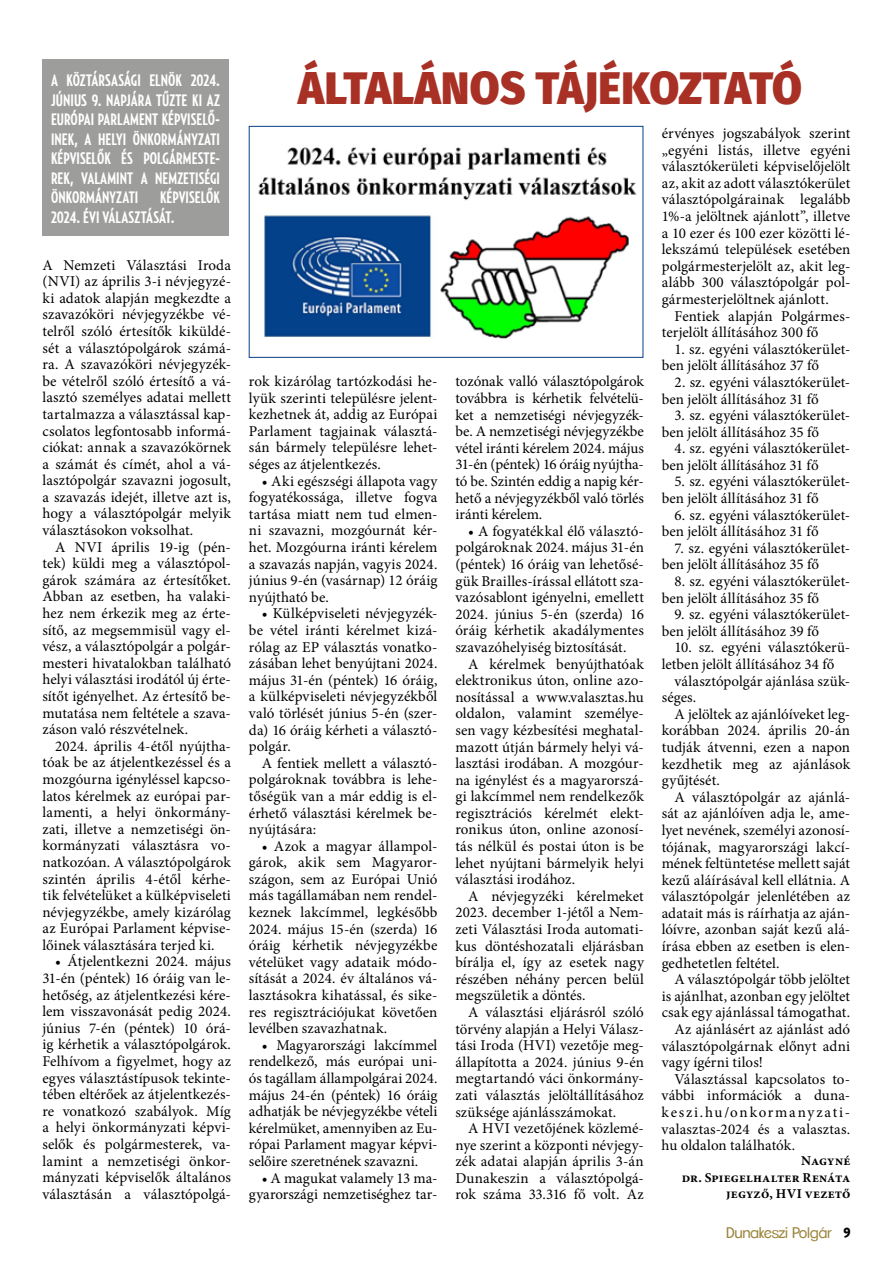
<style>
.page{position:relative;width:893px;height:1263px;background:#fff}
.page>*{position:absolute;margin:0;border:0;box-sizing:border-box;transform-origin:0 0}
.t1{font:900 45px "Fira Sans";letter-spacing:.005em;color:#a83024;scale:.96 1}
.t2{font:700 extra-condensed 16.5px/19.5px "Relay";letter-spacing:.005em;color:#fff;text-align:justify}
.t3{font:15px/16.6px "Minion Pro";letter-spacing:.005em;color:#000;text-align:justify}
.t4{font:15px "Minion Pro";letter-spacing:.11em;color:#000}
.t5{font:15px "Clemente P Dag";letter-spacing:-.02em;color:#9b843a}
.t6{font:700 13.5px/16.6px "Minion Pro";letter-spacing:.01em;color:#000;text-align:right}
.s1{font-family:"Polo Ze 11 K Bold";color:#000}
</style>
<div class="page">
<div style="left:43px;top:60px;width:186px;height:176px;background:#9d9d9c"></div>
<img style="left:258px;top:147px;width:379px;height:192px">
<div style="left:249px;top:126px;width:394px;height:231px;border:1px solid #03418a"></div>
<p class="t2" style="left:51px;top:70px;width:171px">A KÖZTÁRSASÁGI ELNÖK 2024.<br>JÚNIUS 9. NAPJÁRA TŰZTE KI AZ EURÓPAI PARLAMENT KÉPVISELŐ-INEK, A HELYI ÖNKORMÁNYZATI KÉPVISELŐK ÉS POLGÁRMESTE-REK, VALAMINT A NEMZETISÉGI ÖNKORMÁNYZATI</p>
<p class="t2" style="left:51px;top:187px;width:170px;text-indent:109px">KÉPVISELŐK<br>2024. ÉVI VÁLASZTÁSÁT.</p>
<p class="t3" style="left:43px;top:257px;width:190px">A Nemzeti Választási Iroda (NVI) az április 3-i névjegyzé&shy;ki adatok alapján megkezdte a szavazóköri névjegyzékbe vé&shy;telről szóló értesítők kiküldé&shy;sét a választópolgárok számá&shy;ra. A szavazóköri névjegyzék&shy;be vételről szóló értesítő a vá&shy;lasztó személyes adatai mellett tartalmazza a választással kap&shy;csolatos legfontosabb informá&shy;ciókat: annak a szavazókörnek a számát és címét, ahol a vá&shy;lasztópolgár szavazni jogosult, a szavazás idejét, illetve azt is, hogy a választópolgár melyik választásokon voksolhat.</p>
<p class="t3" style="left:43px;top:539px;width:190px;text-indent:13px">A NVI április 19-ig (pén&shy;tek) küldi meg a választópol&shy;gárok számára az értesítőket.<br>Abban az esetben, ha valaki&shy;hez nem érkezik meg az érte&shy;sítő, az megsemmisül vagy el&shy;vész, a választópolgár a polgár&shy;mesteri hivatalokban található helyi választási irodától új érte&shy;sítőt igényelhet. Az értesítő be&shy;mutatása nem feltétele a szava&shy;záson való részvételnek.</p>
<p class="t3" style="left:42px;top:738px;width:190px;text-indent:13px">2024. április 4-étől nyújtha&shy;tóak be az átjelentkezéssel és a mozgóurna igényléssel kapcso&shy;latos kérelmek az európai par&shy;lamenti, a helyi önkormány&shy;zati, illetve a nemzetiségi ön&shy;kormányzati választásra vo&shy;natkozóan. A választópolgárok szintén április 4-étől kérhe&shy;tik felvételüket a külképviseleti névjegyzékbe, amely kizárólag az Európai Parlament képvise&shy;lőinek választására terjed ki.</p>
<p class="t3" style="left:42px;top:953px;width:190px;text-indent:13px">• Átjelentkezni 2024. május 31-én (péntek) 16 óráig van le&shy;hetőség, az átjelentkezési kére&shy;lem visszavonását pedig 2024. június 7-én (péntek) 10 órá&shy;ig kérhetik a választópolgárok.<br>Felhívom a figyelmet, hogy az egyes választástípusok tekinte&shy;tében eltérőek az átjelentkezés&shy;re vonatkozó szabályok. Míg a helyi önkormányzati képvi&shy;selők és polgármesterek, va&shy;lamint a nemzetiségi önkor&shy;mányzati képviselők általános választásán a választópolgá-</p>
<h1 class="t1" style="left:298px;top:48px;width:526px">ÁLTALÁNOS TÁJÉKOZTATÓ</h1>
<p class="t3" style="left:249px;top:373px;width:190px">rok kizárólag tartózkodási he&shy;lyük szerinti településre jelent&shy;kezhetnek át, addig az Európai Parlament tagjainak választá&shy;sán bármely településre lehet&shy;séges az átjelentkezés.</p>
<p class="t3" style="left:249px;top:473px;width:190px;text-indent:13px">• Aki egészségi állapota vagy fogyatékossága, illetve fogva tartása miatt nem tud elmen&shy;ni szavazni, mozgóurnát kér&shy;het. Mozgóurna iránti kérelem a szavazás napján, vagyis 2024. június 9-én (vasárnap) 12 óráig nyújtható be.</p>
<p class="t3" style="left:249px;top:605px;width:190px;text-indent:13px">• Külképviseleti névjegyzék&shy;be vétel iránti kérelmet kizá&shy;rólag az EP választás vonatko&shy;zásában lehet benyújtani 2024. május 31-én (péntek) 16 óráig, a külképviseleti névjegyzékből való törlését június 5-én (szer&shy;da) 16 óráig kérheti a választó&shy;polgár.</p>
<p class="t3" style="left:249px;top:755px;width:190px;text-indent:13px">A fentiek mellett a választó&shy;polgároknak továbbra is lehe&shy;tőségük van a már eddig is el&shy;érhető választási kérelmek be&shy;nyújtására:</p>
<p class="t3" style="left:249px;top:838px;width:190px;text-indent:13px">• Azok a magyar állampol&shy;gárok, akik sem Magyaror&shy;szágon, sem az Európai Unió más tagállamában nem rendel&shy;keznek lakcímmel, legkésőbb 2024. május 15-én (szerda) 16 óráig kérhetik névjegyzékbe vételüket vagy adataik módo&shy;sítását a 2024. év általános vá&shy;lasztásokra kihatással, és sike&shy;res regisztrációjukat követően levélben szavazhatnak.</p>
<p class="t3" style="left:249px;top:1037px;width:190px;text-indent:13px">• Magyarországi lakcímmel rendelkező, más európai uni&shy;ós tagállam állampolgárai 2024. május 24-én (péntek) 16 óráig adhatják be névjegyzékbe vételi kérelmüket, amennyiben az Eu&shy;rópai Parlament magyar képvi&shy;selőire szeretnének szavazni.</p>
<p class="t3" style="left:249px;top:1169px;width:190px;text-align:right">• A magukat valamely 13 ma&shy;gyarországi nemzetiséghez tar-</p>
<p class="t3" style="left:455px;top:373px;width:190px">tozónak valló választópolgárok továbbra is kérhetik felvételü&shy;ket a nemzetiségi névjegyzék&shy;be. A nemzetiségi névjegyzékbe vétel iránti kérelem 2024. május 31-én (péntek) 16 óráig nyújtha&shy;tó be. Szintén eddig a napig kér&shy;hető a névjegyzékből való törlés iránti kérelem.</p>
<p class="t3" style="left:455px;top:523px;width:190px;text-indent:13px">• A fogyatékkal élő választó&shy;polgároknak 2024. május 31-én (péntek) 16 óráig van lehetősé&shy;gük Brailles-írással ellátott sza&shy;vazósablont igényelni, emellett 2024. június 5-én (szerda) 16 óráig kérhetik akadálymentes szavazóhelyiség biztosítását.</p>
<p class="t3" style="left:455px;top:655px;width:190px;text-indent:13px">A kérelmek benyújthatóak elektronikus úton, online azo&shy;nosítással a www.valasztas.hu oldalon, valamint személye&shy;sen vagy kézbesítési meghatal&shy;mazott útján bármely helyi vá&shy;lasztási irodában. A mozgóur&shy;na igénylést és a magyarorszá&shy;gi lakcímmel nem rendelkezők regisztrációs kérelmét elekt&shy;ronikus úton, online azonosí&shy;tás nélkül és postai úton is be lehet nyújtani bármelyik helyi választási irodához.</p>
<p class="t3" style="left:455px;top:888px;width:190px;text-indent:13px">A névjegyzéki kérelmeket 2023. december 1-jétől a Nem&shy;zeti Választási Iroda automati&shy;kus döntéshozatali eljárásban bírálja el, így az esetek nagy részében néhány percen belül megszületik a döntés.</p>
<p class="t3" style="left:455px;top:1004px;width:190px;text-indent:13px">A választási eljárásról szóló törvény alapján a Helyi Válasz&shy;tási Iroda (HVI) vezetője meg&shy;állapította a 2024. június 9-én megtartandó váci önkormány&shy;zati választás jelöltállításához szüksége ajánlásszámokat.</p>
<p class="t3" style="left:455px;top:1120px;width:190px;text-indent:13px">A HVI vezetőjének közlemé&shy;nye szerint a központi névjegy&shy;zék adatai alapján április 3-án Dunakeszin a választópolgá&shy;rok száma 33.316 fő volt. Az</p>
<p class="t3" style="left:662px;top:125px;width:190px">érvényes jogszabályok szerint „egyéni listás, illetve egyéni választókerületi képviselőjelölt az, akit az adott választókerület választópolgárainak legalább 1%-a jelöltnek ajánlott”, illetve a 10 ezer és 100 ezer közötti lé&shy;lekszámú települések esetében polgármesterjelölt az, akit leg&shy;alább 300 választópolgár pol&shy;gármesterjelöltnek ajánlott.</p>
<p class="t3" style="left:662px;top:307px;width:190px;text-indent:13px">Fentiek alapján Polgármes&shy;terjelölt állításához 300 fő</p>
<p class="t3" style="left:662px;top:341px;width:190px;text-indent:13px">1. sz. egyéni választókerület&shy;ben jelölt állításához 37 fő</p>
<p class="t3" style="left:662px;top:374px;width:190px;text-indent:13px">2. sz. egyéni választókerület&shy;ben jelölt állításához 31 fő</p>
<p class="t3" style="left:662px;top:407px;width:190px;text-indent:13px">3. sz. egyéni választókerület&shy;ben jelölt állításához 35 fő</p>
<p class="t3" style="left:662px;top:440px;width:190px;text-indent:13px">4. sz. egyéni választókerület&shy;ben jelölt állításához 31 fő</p>
<p class="t3" style="left:662px;top:473px;width:190px;text-indent:13px">5. sz. egyéni választókerület&shy;ben jelölt állításához 31 fő</p>
<p class="t3" style="left:662px;top:507px;width:190px;text-indent:13px">6. sz. egyéni választókerület&shy;ben jelölt állításához 31 fő</p>
<p class="t3" style="left:662px;top:540px;width:190px;text-indent:13px">7. sz. egyéni választókerület&shy;ben jelölt állításához 35 fő</p>
<p class="t3" style="left:662px;top:573px;width:190px;text-indent:13px">8. sz. egyéni választókerület&shy;ben jelölt állításához 35 fő</p>
<p class="t3" style="left:662px;top:606px;width:190px;text-indent:13px">9. sz. egyéni választókerület&shy;ben jelölt állításához 39 fő</p>
<p class="t3" style="left:662px;top:639px;width:190px;text-indent:13px">10. sz. egyéni választókerü&shy;letben jelölt állításához 34 fő</p>
<p class="t3" style="left:662px;top:672px;width:190px;text-indent:13px">választópolgár ajánlása szük&shy;séges.</p>
<p class="t3" style="left:662px;top:706px;width:190px;text-indent:13px">A jelöltek az ajánlóíveket leg&shy;korábban 2024. április 20-án tudják átvenni, ezen a napon kezdhetik meg az ajánlások gyűjtését.</p>
<p class="t3" style="left:662px;top:789px;width:190px;text-indent:13px">A választópolgár az ajánlá&shy;sát az ajánlóíven adja le, ame&shy;lyet nevének, személyi azonosí&shy;tójának, magyarországi lakcí&shy;mének feltüntetése mellett saját kezű aláírásával kell ellátnia. A választópolgár jelenlétében az adatait más is ráírhatja az aján&shy;lóívre, azonban saját kezű alá&shy;írása ebben az esetben is elen&shy;gedhetetlen feltétel.</p>
<p class="t3" style="left:674px;top:971px;width:177px">A választópolgár több jelöltet</p>
<p class="t3" style="left:662px;top:988px;width:190px">is ajánlhat, azonban egy jelöltet</p>
<p class="t3" style="left:662px;top:1004px;width:190px">csak egy ajánlással támogathat.</p>
<p class="t3" style="left:674px;top:1021px;width:177px">Az ajánlásért az ajánlást adó</p>
<p class="t3" style="left:662px;top:1037px;width:190px">választópolgárnak előnyt adni</p>
<p class="t3" style="left:662px;top:1054px;width:103px">vagy ígérni tilos!</p>
<p class="t3" style="left:674px;top:1071px;width:177px">Választással kapcsolatos to-</p>
<p class="t3" style="left:662px;top:1087px;width:190px">vábbi információk a duna-</p>
<p class="t4" style="left:662px;top:1102px;width:190px">keszi.hu/onkormanyzati-</p>
<p class="t3" style="left:662px;top:1120px;width:190px">valasztas-2024 és a valasztas.</p>
<p class="t3" style="left:662px;top:1137px;width:135px">hu oldalon találhatók.</p>
<p class="t6" style="left:682px;top:1152px;width:170px">Nagyné<br>dr. Spiegelhalter Renáta jegyző, HVI vezető</p>
<p class="t5" style="left:726px;top:1223px;width:126px">Dunakeszi Polgár <span class="s1">9</span></p>
</div>
